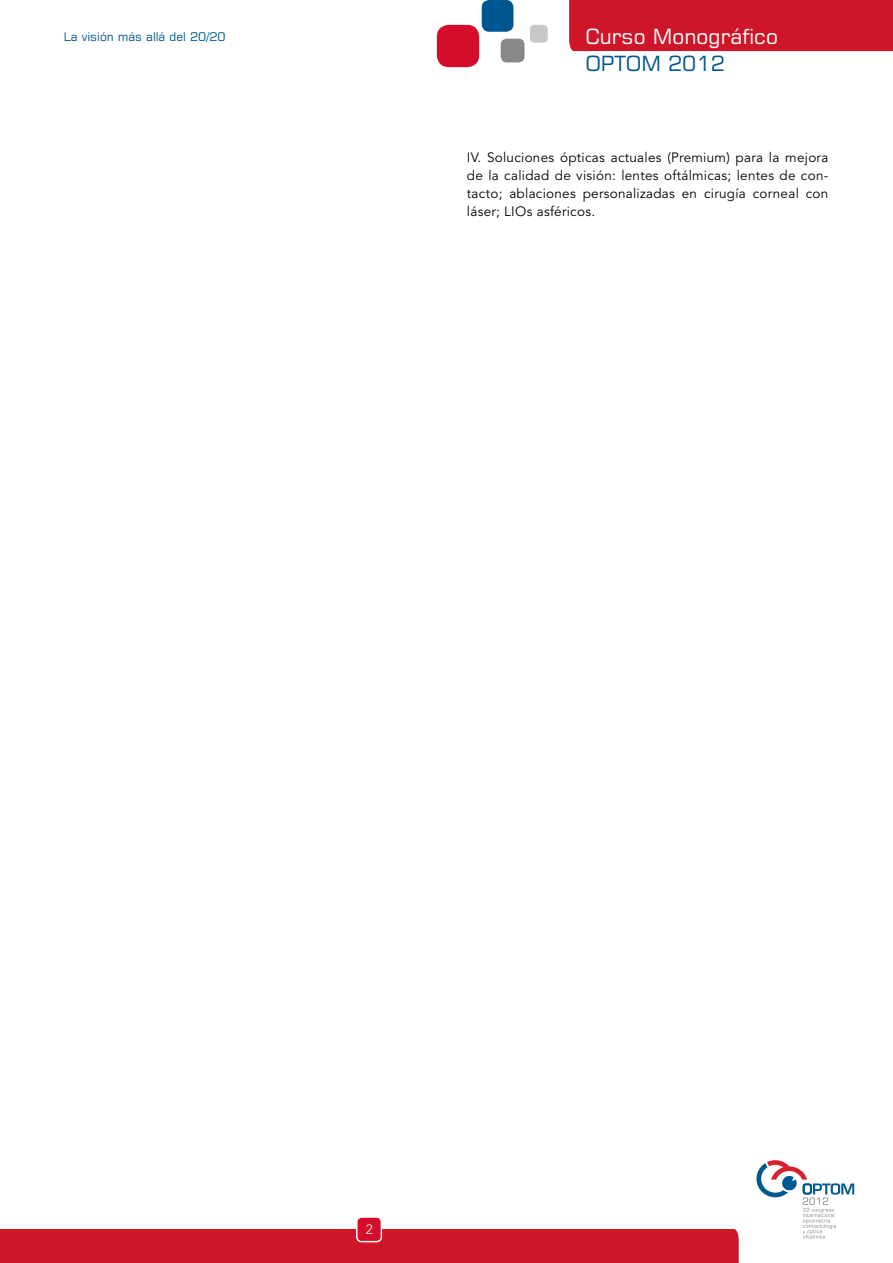
<style>
.page{position:relative;width:893px;height:1263px;background:#fff}
.page>*{position:absolute;margin:0;border:0;box-sizing:border-box;transform-origin:0 0}
.t1{font:21px "Square 721";color:#fff}
.t2{font:21px "Square 721";color:#00568e}
.t3{font:13.5px/18px "Avenir";letter-spacing:.02em;color:#000;text-align:justify}
.t4{font:300 13.5px "Avenir";color:#fff}
.t5{font:12px "Square 721";color:#00568e}
</style>
<div class="page">
<div style="left:437px;top:25px;width:42px;height:42px;background:#d40e2a;border-radius:12px"></div>
<div style="left:482px;top:0;width:31px;height:32px;background:#00568e;border-radius:7px"></div>
<div style="left:501px;top:39px;width:24px;height:23px;background:#87888a;border-radius:6px"></div>
<div style="left:530px;top:25px;width:18px;height:18px;background:#c6c7c8;border-radius:4px"></div>
<div style="left:569px;top:0;width:324px;height:51px;background:#ce1628"></div>
<svg style="left:756px;top:1160px;width:98px;height:78px"></svg>
<div style="left:0;top:1229px;width:739px;height:34px;background:#ce1628"></div>
<div style="left:357px;top:1217px;width:24px;height:24px;background:#d40e2a;border-radius:5px"></div>
<div style="left:356px;top:1216px;width:26px;height:26px;border:1px solid #fff;border-radius:5px"></div>
<p class="t5" style="left:64px;top:29px;width:163px">La visión más allá del 20/20</p>
<h1 class="t1" style="left:585px;top:23px;width:194px">Curso Monográfico</h1>
<h1 class="t2" style="left:585px;top:50px;width:141px">OPTOM 2012</h1>
<p class="t3" style="left:467px;top:149px;width:363px">IV. Soluciones ópticas actuales (Premium) para la mejora de la calidad de visión: lentes oftálmicas; lentes de con&shy;tacto; ablaciones personalizadas en cirugía corneal con láser; LIOs asféricos.</p>
<p class="t4" style="left:366px;top:1222px;width:9px">2</p>
</div>
